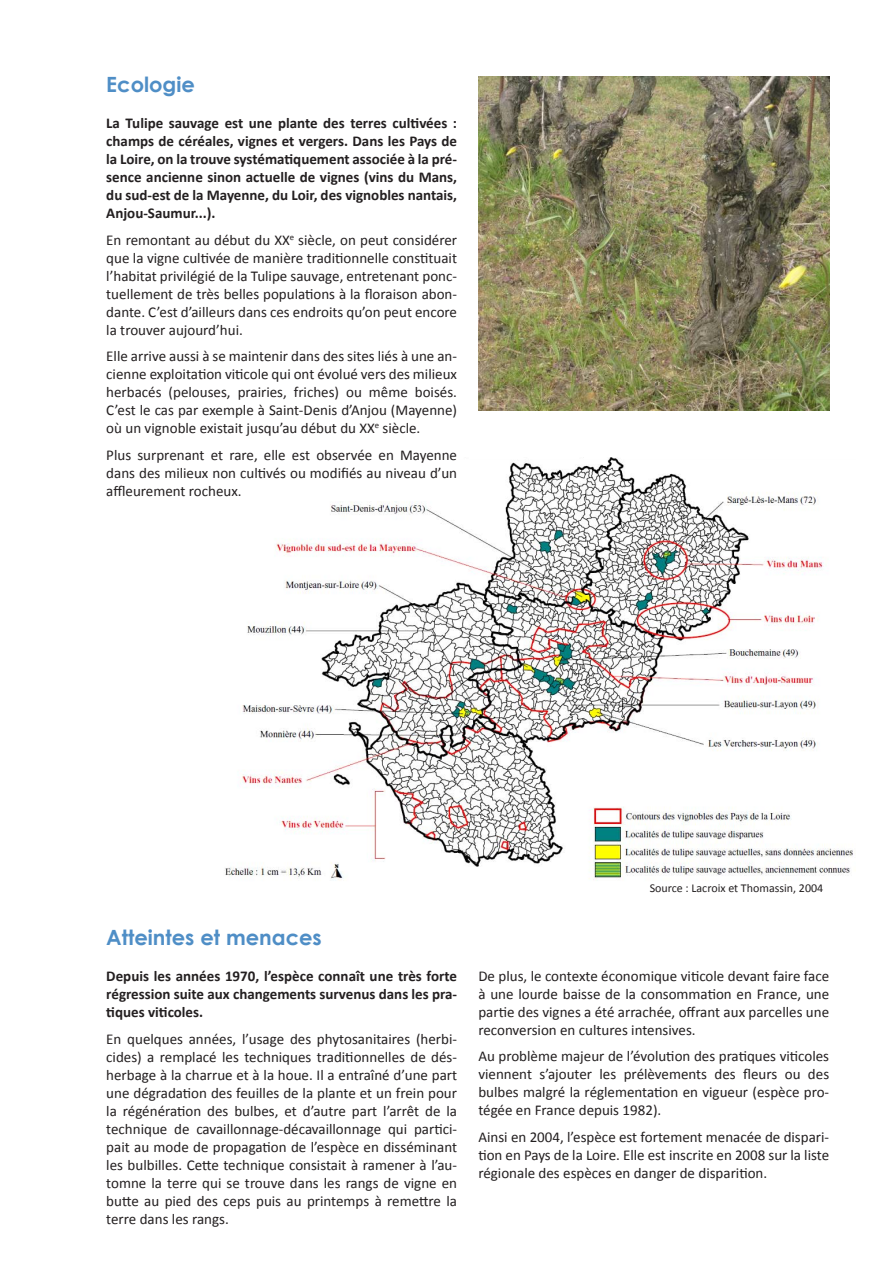
<style>
.page{position:relative;width:893px;height:1263px;background:#fff}
.page>*{position:absolute;margin:0;border:0;box-sizing:border-box;transform-origin:0 0}
.t1{font:700 21px "Century Gothic";color:#4f8ec6}
.t2{font:15px/18px "Calibri";color:#231f20;text-align:justify}
.t3{font:700 15px/18px "Calibri";color:#231f20;text-align:justify}
.t4{font:12px "Calibri";color:#231f20}
</style>
<div class="page">
<img style="left:225px;top:458px;width:628px;height:422px">
<img style="left:478px;top:77px;width:351px;height:333px">
<p class="t1" style="left:106px;top:69px;width:90px">Ecologie</p>
<p class="t3" style="left:106px;top:114px;width:352px">La Tulipe sauvage est une plante des terres cultivées : champs de céréales, vignes et vergers. Dans les Pays de la Loire, on la trouve systématiquement associée à la pré&shy;sence ancienne sinon actuelle de vignes (vins du Mans, du sud-est de la Mayenne, du Loir, des vignobles nantais, Anjou-Saumur...).</p>
<p class="t2" style="left:106px;top:231px;width:352px">En remontant au début du XX<sup>e</sup> siècle, on peut considérer que la vigne cultivée de manière traditionnelle constituait l’habitat privilégié de la Tulipe sauvage, entretenant ponc&shy;tuellement de très belles populations à la floraison abon&shy;dante. C’est d’ailleurs dans ces endroits qu’on peut encore la trouver aujourd’hui.</p>
<p class="t2" style="left:106px;top:347px;width:352px">Elle arrive aussi à se maintenir dans des sites liés à une an&shy;cienne exploitation viticole qui ont évolué vers des milieux herbacés (pelouses, prairies, friches) ou même boisés.<br>C’est le cas par exemple à Saint-Denis d’Anjou (Mayenne) où un vignoble existait jusqu’au début du XX<sup>e</sup> siècle.</p>
<p class="t2" style="left:106px;top:446px;width:352px">Plus surprenant et rare, elle est observée en Mayenne dans des milieux non cultivés ou modifiés au niveau d’un affleurement rocheux.</p>
<p class="t1" style="left:106px;top:921px;width:217px">Atteintes et menaces</p>
<p class="t3" style="left:106px;top:967px;width:352px">Depuis les années 1970, l’espèce connaît une très forte régression suite aux changements survenus dans les pra&shy;tiques viticoles.</p>
<p class="t2" style="left:106px;top:1030px;width:352px">En quelques années, l’usage des phytosanitaires (herbi&shy;cides) a remplacé les techniques traditionnelles de dés&shy;herbage à la charrue et à la houe. Il a entraîné d’une part une dégradation des feuilles de la plante et un frein pour la régénération des bulbes, et d’autre part l’arrêt de la technique de cavaillonnage-décavaillonnage qui partici&shy;pait au mode de propagation de l’espèce en disséminant les bulbilles. Cette technique consistait à ramener à l’au&shy;tomne la terre qui se trouve dans les rangs de vigne en butte au pied des ceps puis au printemps à remettre la terre dans les rangs.</p>
<p class="t4" style="left:650px;top:880px;width:175px">Source : Lacroix et Thomassin, 2004</p>
<p class="t2" style="left:478px;top:967px;width:352px">De plus, le contexte économique viticole devant faire face à une lourde baisse de la consommation en France, une partie des vignes a été arrachée, offrant aux parcelles une reconversion en cultures intensives.</p>
<p class="t2" style="left:478px;top:1047px;width:352px">Au problème majeur de l’évolution des pratiques viticoles viennent s’ajouter les prélèvements des fleurs ou des bulbes malgré la réglementation en vigueur (espèce pro&shy;tégée en France depuis 1982).</p>
<p class="t2" style="left:478px;top:1128px;width:352px">Ainsi en 2004, l’espèce est fortement menacée de dispari&shy;tion en Pays de la Loire. Elle est inscrite en 2008 sur la liste régionale des espèces en danger de disparition.</p>
</div>
